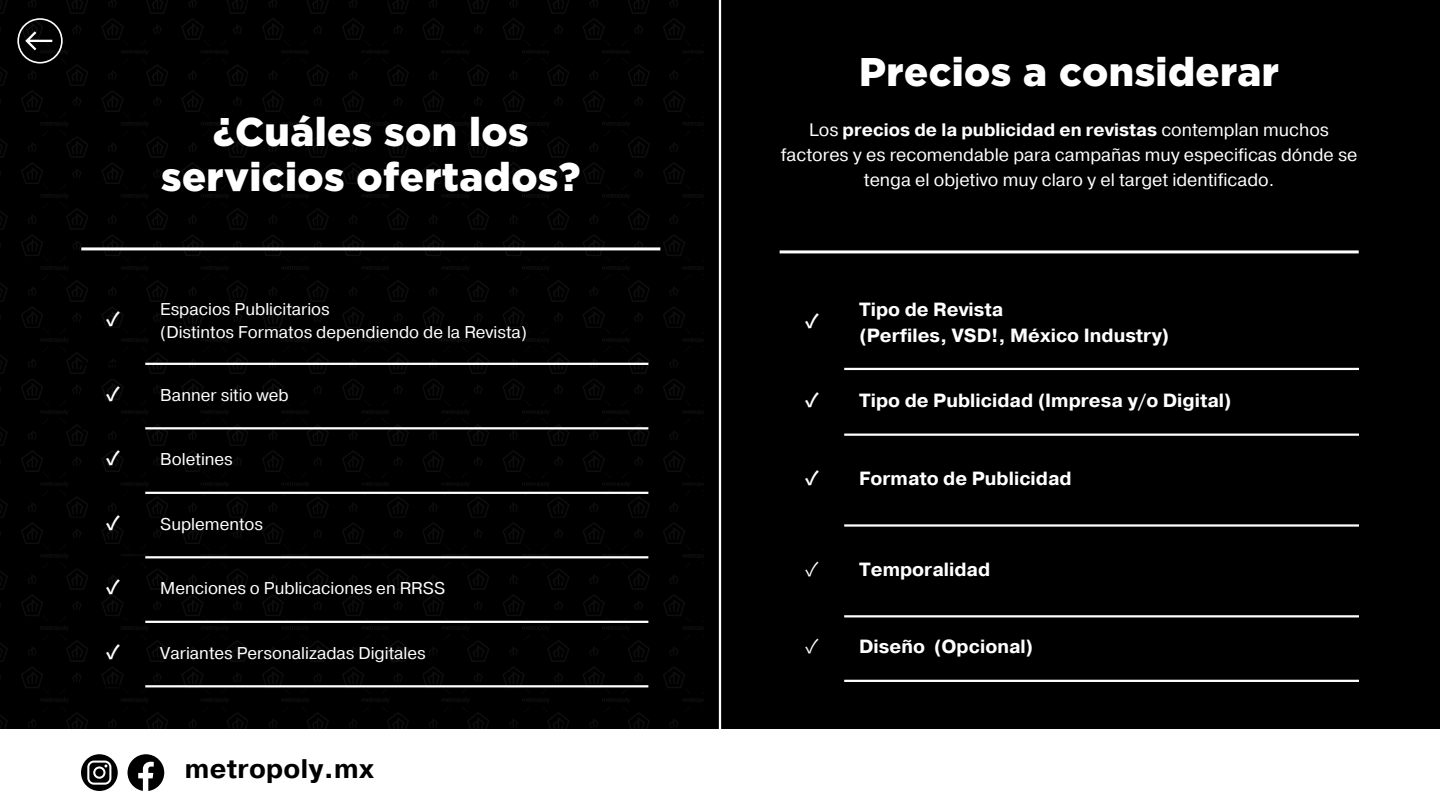
<style>
.page{position:relative;width:1440px;height:810px;background:#000}
.page>*{position:absolute;margin:0;border:0;box-sizing:border-box;transform-origin:0 0}
.t1{font:900 40px/45px "Gotham";letter-spacing:.01em;color:#fff;text-align:center}
.t2{font:700 26.8px "Pragmatica";letter-spacing:.01em;color:#000}
.t3{font:700 19px/26.2px "Pragmatica";color:#fff}
.t4{font:700 19px "Noto Sans CJ Ksc";color:#fff}
.t5{font:18px/24.8px "Pragmatica";color:#fff;text-align:center}
.t6{font:17px/23.2px "Pragmatica";color:#fff}
.s1{font-family:"Noto Sans CJ Ksc";font-weight:700;font-size:19px}
.s2{font-weight:700}
.s3{font-family:"Noto Sans CJ Ksc"}
.s4{font-family:"Noto Sans CJ Ksc";font-weight:400}
</style>
<div class="page">
<img style="left:0;top:0;width:704px;height:729px">
<hr style="left:81px;top:363px;width:64px;height:2px;background:#000">
<hr style="left:81px;top:427px;width:64px;height:2px;background:#000">
<hr style="left:81px;top:492px;width:64px;height:2px;background:#000">
<hr style="left:81px;top:556px;width:64px;height:2px;background:#000">
<hr style="left:81px;top:621px;width:64px;height:2px;background:#000">
<hr style="left:81px;top:685px;width:64px;height:2px;background:#000">
<hr style="left:145px;top:363px;width:503px;height:2px;background:#fff">
<hr style="left:145px;top:427px;width:503px;height:2px;background:#fff">
<hr style="left:145px;top:492px;width:503px;height:2px;background:#fff">
<hr style="left:145px;top:556px;width:503px;height:2px;background:#fff">
<hr style="left:145px;top:621px;width:503px;height:2px;background:#fff">
<hr style="left:145px;top:685px;width:503px;height:2px;background:#fff">
<hr style="left:844px;top:368px;width:515px;height:2px;background:#fff">
<hr style="left:844px;top:434px;width:515px;height:2px;background:#fff">
<hr style="left:844px;top:524px;width:515px;height:3px;background:#fff">
<hr style="left:844px;top:615px;width:515px;height:2px;background:#fff">
<hr style="left:844px;top:680px;width:515px;height:2px;background:#fff">
<hr style="left:81px;top:247px;width:579px;height:3px;background:#fff">
<hr style="left:780px;top:250px;width:579px;height:3px;background:#fff">
<div style="left:0;top:729px;width:1440px;height:81px;background:#fff"></div>
<hr style="left:719px;top:0;width:2px;height:729px;background:#fff">
<svg style="left:81px;top:754px;width:37px;height:37px"></svg>
<svg style="left:128px;top:754px;width:36px;height:37px"></svg>
<svg style="left:18px;top:18px;width:44px;height:45px"></svg>
<h1 class="t1" style="left:161px;top:108px;width:421px">¿Cuáles son los servicios ofertados?</h1>
<p class="t4" style="left:106px;top:304px;width:15px">✓</p>
<p class="t6" style="left:160px;top:298px;width:368px">Espacios Publicitarios<br>(Distintos Formatos dependiendo de la Revista)</p>
<p class="t6" style="left:106px;top:384px;width:184px"><span class="s1">✓</span> Banner sitio web</p>
<p class="t6" style="left:106px;top:449px;width:128px"><span class="s1">✓</span> Boletines</p>
<p class="t6" style="left:106px;top:513px;width:158px"><span class="s1">✓</span> Suplementos</p>
<p class="t6" style="left:106px;top:578px;width:340px"><span class="s1">✓</span> Menciones o Publicaciones en RRSS</p>
<p class="t6" style="left:106px;top:642px;width:321px"><span class="s1">✓</span> Variantes Personalizadas Digitales</p>
<h2 class="t2" style="left:185px;top:751px;width:191px">metropoly.mx</h2>
<h1 class="t1" style="left:859px;top:48px;width:421px">Precios a considerar</h1>
<p class="t5" style="left:781px;top:119px;width:578px">Los <span class="s2">precios de la publicidad en revistas</span> contemplan muchos factores y es recomendable para campañas muy especificas dónde se tenga el objetivo muy claro y el target identificado.</p>
<p class="t4" style="left:805px;top:306px;width:15px">✓</p>
<p class="t3" style="left:859px;top:297px;width:312px">Tipo de Revista<br>(Perfiles, VSD!, México Industry)</p>
<p class="t3" style="left:805px;top:388px;width:428px"><span class="s3">✓</span> Tipo de Publicidad (Impresa y/o Digital)</p>
<p class="t3" style="left:805px;top:466px;width:268px"><span class="s3">✓</span> Formato de Publicidad</p>
<p class="t3" style="left:806px;top:557px;width:186px"><span class="s4">✓</span> Temporalidad</p>
<p class="t3" style="left:806px;top:635px;width:229px"><span class="s4">✓</span> Diseño (Opcional)</p>
</div>
